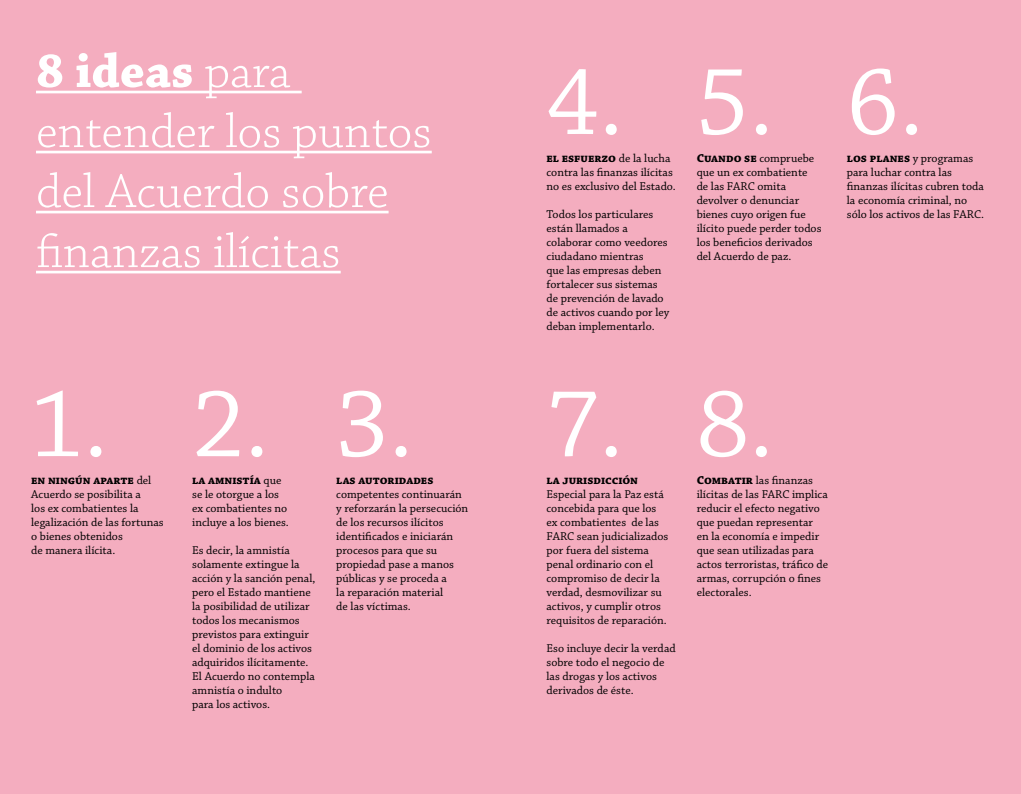
<style>
.page{position:relative;width:1021px;height:794px;background:#fff}
.page>*{position:absolute;margin:0;border:0;box-sizing:border-box;transform-origin:0 0}
.t1{font:100px "Chaparral Pro";color:#fff}
.t2{font:300 50px/60px "Chaparral Pro";color:#fff}
.t3{font:12px/14px "Chaparral Pro";color:#000}
.t4{font:700 12px "Chaparral Pro";color:#000}
.s1{font-weight:700}
</style>
<div class="page">
<div style="left:0;top:0;width:1020px;height:794px;background:#f4adbf"></div>
<hr style="left:36px;top:91px;width:266px;height:2px;background:#fff">
<hr style="left:36px;top:151px;width:396px;height:2px;background:#fff">
<hr style="left:36px;top:211px;width:352px;height:2px;background:#fff">
<hr style="left:36px;top:271px;width:305px;height:2px;background:#fff">
<h2 class="t2" style="left:36px;top:43px;width:397px"><span class="s1">8 ideas</span> para entender los puntos del Acuerdo sobre finanzas ilícitas</h2>
<h1 class="t1" style="left:31px;top:369px;width:78px">1.</h1>
<p class="t3" style="left:31px;top:474px;width:134px"><span class="s1">en ningún aparte</span> del<br>Acuerdo se posibilita a<br>los ex combatientes la legalización de las fortunas o bienes obtenidos<br>de manera ilícita.</p>
<h1 class="t1" style="left:192px;top:369px;width:78px">2.</h1>
<p class="t3" style="left:192px;top:474px;width:98px"><span class="s1">La amnistía</span> que se le otorgue a los ex combatientes no incluye a los bienes.</p>
<p class="t3" style="left:192px;top:544px;width:125px">Es decir, la amnistía solamente extingue la acción y la sanción penal, pero el Estado mantiene la posibilidad de utilizar todos los mecanismos previstos para extinguir el dominio de los activos adquiridos ilícitamente.<br>El Acuerdo no contempla amnistía o indulto<br>para los activos.</p>
<h1 class="t1" style="left:336px;top:369px;width:78px">3.</h1>
<p class="t4" style="left:336px;top:473px;width:99px">Las autoridades</p>
<p class="t3" style="left:336px;top:488px;width:133px">competentes continuarán y reforzarán la persecución de los recursos ilícitos identificados e iniciarán procesos para que su propiedad pase a manos públicas y se proceda a<br>la reparación material<br>de las víctimas.</p>
<h1 class="t1" style="left:546px;top:47px;width:78px">4.</h1>
<p class="t3" style="left:546px;top:152px;width:131px"><span class="s1">El esfuerzo</span> de la lucha contra las finanzas ilícitas no es exclusivo del Estado.</p>
<p class="t3" style="left:546px;top:208px;width:124px">Todos los particulares están llamados a colaborar como veedores ciudadano mientras<br>que las empresas deben fortalecer sus sistemas de prevención de lavado de activos cuando por ley deban implementarlo.</p>
<h1 class="t1" style="left:696px;top:47px;width:78px">5.</h1>
<p class="t3" style="left:696px;top:152px;width:126px"><span class="s1">Cuando se</span> compruebe que un ex combatiente de las FARC omita devolver o denunciar bienes cuyo origen fue ilícito puede perder todos los beneficios derivados del Acuerdo de paz.</p>
<h1 class="t1" style="left:846px;top:47px;width:78px">6.</h1>
<p class="t3" style="left:846px;top:152px;width:139px"><span class="s1">Los planes</span> y programas para luchar contra las finanzas ilícitas cubren toda la economía criminal, no sólo los activos de las FARC.</p>
<h1 class="t1" style="left:546px;top:369px;width:78px">7.</h1>
<p class="t4" style="left:546px;top:473px;width:93px">La Jurisdicción</p>
<p class="t3" style="left:546px;top:488px;width:123px">Especial para la Paz está concebida para que los ex combatientes de las<br>FARC sean judicializados por fuera del sistema penal ordinario con el compromiso de decir la verdad, desmovilizar su activos, y cumplir otros requisitos de reparación.</p>
<p class="t3" style="left:546px;top:642px;width:131px">Eso incluye decir la verdad sobre todo el negocio de las drogas y los activos derivados de éste.</p>
<h1 class="t1" style="left:696px;top:369px;width:78px">8.</h1>
<p class="t3" style="left:696px;top:474px;width:133px"><span class="s1">Combatir</span> las finanzas ilícitas de las FARC implica reducir el efecto negativo que puedan representar<br>en la economía e impedir que sean utilizadas para actos terroristas, tráfico de armas, corrupción o fines electorales.</p>
</div>
